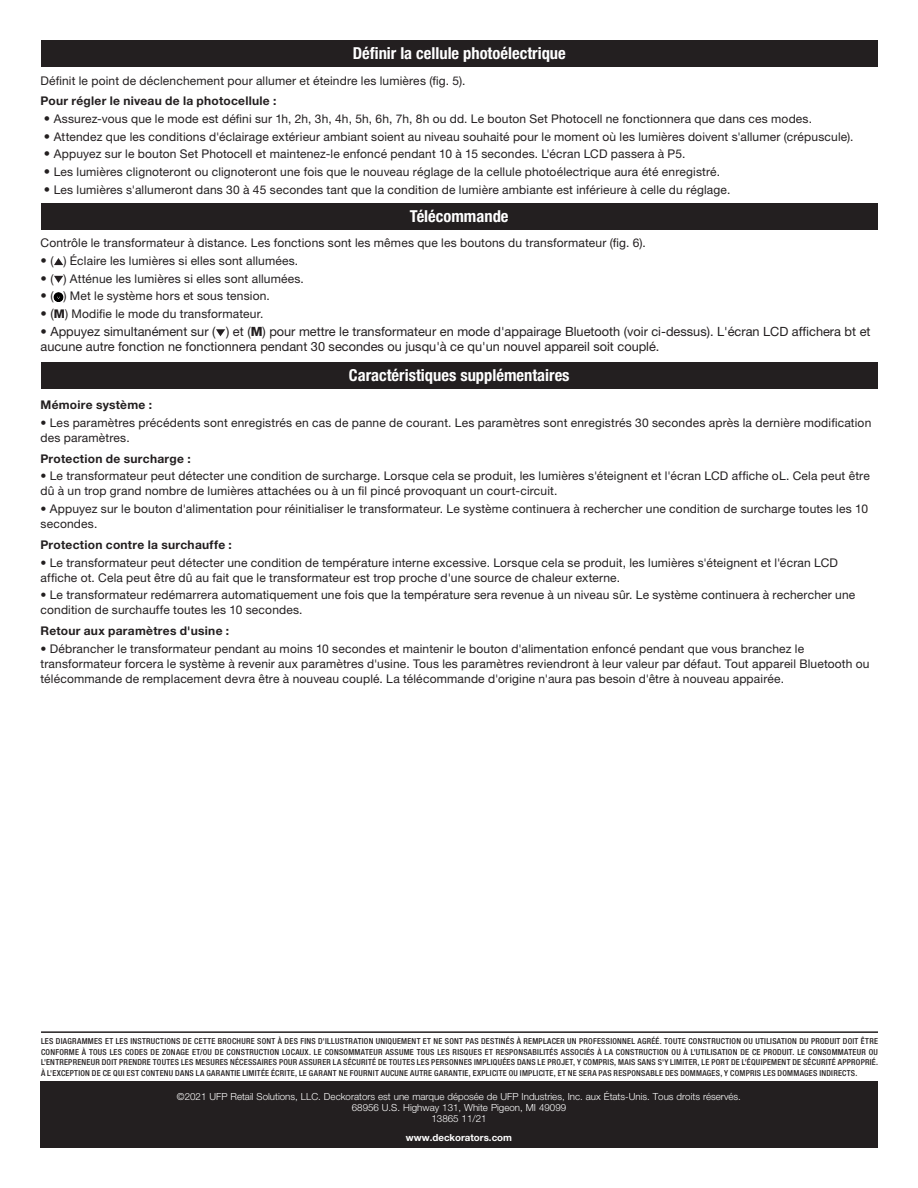
<style>
.page{position:relative;width:918px;height:1188px;background:#fff}
.page>*{position:absolute;margin:0;border:0;box-sizing:border-box;transform-origin:0 0}
.t1{font:700 condensed 16.5px "Helvetica Neue LT Std";color:#fff}
.Body_Copy{font:12.75px/15px "Helvetica Neue";color:#231f20}
.Body_Copy-2{font:12px/15px "Helvetica Neue LT Std";letter-spacing:.015em;color:#231f20}
.Body_Copy-3{font:700 12px "Helvetica Neue LT Std";letter-spacing:.02em;color:#231f20}
.Caption_Body{font:300 9.75px/11.2px "Helvetica Neue LT Std";color:#fff;text-align:center}
.Caption_Body-2{font:700 9.75px "Helvetica Neue LT Std";color:#fff}
.t2{font:500 condensed 8.25px/10.5px "Helvetica Neue LT Std";letter-spacing:.03em;color:#231f20;text-align:justify}
.s1{font-family:"Helvetica Neue";font-size:12.75px}
.s2{font-weight:800}
</style>
<div class="page">
<div style="left:41px;top:1081px;width:837px;height:67px;background:#231f20"></div>
<hr style="left:41px;top:1031px;width:837px;height:2px;background:#231f20">
<div style="left:41px;top:40px;width:837px;height:28px;background:#231f20"></div>
<div style="left:41px;top:203px;width:837px;height:27px;background:#231f20"></div>
<div style="left:41px;top:362px;width:837px;height:27px;background:#231f20"></div>
<svg style="left:54px;top:258px;width:9px;height:7px"></svg>
<svg style="left:54px;top:276px;width:9px;height:7px"></svg>
<svg style="left:54px;top:293px;width:9px;height:9px"></svg>
<svg style="left:216px;top:329px;width:9px;height:7px"></svg>
<p class="t1" style="left:353px;top:43px;width:215px">Définir la cellule photoélectrique</p>
<p class="Body_Copy-2" style="left:40px;top:73px;width:427px">Définit le point de déclenchement pour allumer et éteindre les lumières (fig. 5).</p>
<p class="Body_Copy-3" style="left:40px;top:94px;width:237px">Pour régler le niveau de la photocellule :</p>
<p class="Body_Copy-2" style="left:44px;top:111px;width:770px"><span class="s1">•</span> Assurez-vous que le mode est défini sur 1h, 2h, 3h, 4h, 5h, 6h, 7h, 8h ou dd. Le bouton Set Photocell ne fonctionnera que dans ces modes.</p>
<p class="Body_Copy-2" style="left:44px;top:129px;width:811px"><span class="s1">•</span> Attendez que les conditions d'éclairage extérieur ambiant soient au niveau souhaité pour le moment où les lumières doivent s'allumer (crépuscule).</p>
<p class="Body_Copy-2" style="left:44px;top:146px;width:643px"><span class="s1">•</span> Appuyez sur le bouton Set Photocell et maintenez-le enfoncé pendant 10 à 15 secondes. L'écran LCD passera à P5.</p>
<p class="Body_Copy-2" style="left:44px;top:164px;width:678px"><span class="s1">•</span> Les lumières clignoteront ou clignoteront une fois que le nouveau réglage de la cellule photoélectrique aura été enregistré.</p>
<p class="Body_Copy-2" style="left:44px;top:182px;width:688px"><span class="s1">•</span> Les lumières s'allumeront dans 30 à 45 secondes tant que la condition de lumière ambiante est inférieure à celle du réglage.</p>
<p class="t1" style="left:410px;top:206px;width:100px">Télécommande</p>
<p class="Body_Copy-2" style="left:40px;top:235px;width:607px">Contrôle le transformateur à distance. Les fonctions sont les mêmes que les boutons du transformateur (fig. 6).</p>
<p class="Body_Copy-2" style="left:40px;top:253px;width:259px"><span class="s1">•</span> ( ) Éclaire les lumières si elles sont allumées.</p>
<p class="Body_Copy-2" style="left:40px;top:271px;width:265px"><span class="s1">•</span> ( ) Atténue les lumières si elles sont allumées.</p>
<p class="Body_Copy-2" style="left:40px;top:288px;width:231px"><span class="s1">•</span> ( ) Met le système hors et sous tension.</p>
<p class="Body_Copy-2" style="left:40px;top:306px;width:224px"><span class="s1">• (</span><span class="s2">M</span>) Modifie le mode du transformateur.</p>
<p class="Body_Copy" style="left:40px;top:324px;width:832px">• Appuyez simultanément sur ( ) et (<span class="s2">M</span>) pour mettre le transformateur en mode d'appairage Bluetooth (voir ci-dessus). L'écran LCD affichera bt et aucune autre fonction ne fonctionnera pendant 30 secondes ou jusqu'à ce qu'un nouvel appareil soit couplé.</p>
<p class="t1" style="left:349px;top:365px;width:222px">Caractéristiques supplémentaires</p>
<p class="Body_Copy-3" style="left:40px;top:398px;width:113px">Mémoire système :</p>
<p class="Body_Copy-2" style="left:40px;top:415px;width:832px">• Les paramètres précédents sont enregistrés en cas de panne de courant. Les paramètres sont enregistrés 30 secondes après la dernière modification des paramètres.</p>
<p class="Body_Copy-3" style="left:40px;top:451px;width:152px">Protection de surcharge :</p>
<p class="Body_Copy-2" style="left:40px;top:468px;width:831px">• Le transformateur peut détecter une condition de surcharge. Lorsque cela se produit, les lumières s'éteignent et l'écran LCD affiche oL. Cela peut être dû à un trop grand nombre de lumières attachées ou à un fil pincé provoquant un court-circuit.</p>
<p class="Body_Copy-2" style="left:40px;top:501px;width:829px">• Appuyez sur le bouton d'alimentation pour réinitialiser le transformateur. Le système continuera à rechercher une condition de surcharge toutes les 10 secondes.</p>
<p class="Body_Copy-3" style="left:40px;top:537px;width:193px">Protection contre la surchauffe :</p>
<p class="Body_Copy-2" style="left:40px;top:555px;width:799px">• Le transformateur peut détecter une condition de température interne excessive. Lorsque cela se produit, les lumières s'éteignent et l'écran LCD affiche ot. Cela peut être dû au fait que le transformateur est trop proche d'une source de chaleur externe.</p>
<p class="Body_Copy-2" style="left:40px;top:587px;width:816px">• Le transformateur redémarrera automatiquement une fois que la température sera revenue à un niveau sûr. Le système continuera à rechercher une condition de surchauffe toutes les 10 secondes.</p>
<p class="Body_Copy-3" style="left:40px;top:623px;width:190px">Retour aux paramètres d'usine :</p>
<p class="Body_Copy-2" style="left:40px;top:641px;width:830px">• Débrancher le transformateur pendant au moins 10 secondes et maintenir le bouton d'alimentation enfoncé pendant que vous branchez le transformateur forcera le système à revenir aux paramètres d'usine. Tous les paramètres reviendront à leur valeur par défaut. Tout appareil Bluetooth ou télécommande de remplacement devra être à nouveau couplé. La télécommande d'origine n'aura pas besoin d'être à nouveau appairée.</p>
<p class="t2" style="left:41px;top:1036px;width:839px">LES DIAGRAMMES ET LES INSTRUCTIONS DE CETTE BROCHURE SONT À DES FINS D'ILLUSTRATION UNIQUEMENT ET NE SONT PAS DESTINÉS À REMPLACER UN PROFESSIONNEL AGRÉÉ. TOUTE CONSTRUCTION OU UTILISATION DU PRODUIT DOIT ÊTRE CONFORME À TOUS LES CODES DE ZONAGE ET/OU DE CONSTRUCTION LOCAUX. LE CONSOMMATEUR ASSUME TOUS LES RISQUES ET RESPONSABILITÉS ASSOCIÉS À LA CONSTRUCTION OU À L'UTILISATION DE CE PRODUIT. LE CONSOMMATEUR OU L'ENTREPRENEUR DOIT PRENDRE TOUTES LES MESURES NÉCESSAIRES POUR ASSURER LA SÉCURITÉ DE TOUTES LES PERSONNES IMPLIQUÉES DANS LE PROJET, Y COMPRIS, MAIS SANS S'Y LIMITER, LE PORT DE L'ÉQUIPEMENT DE SÉCURITÉ APPROPRIÉ.<br>À L'EXCEPTION DE CE QUI EST CONTENU DANS LA GARANTIE LIMITÉE ÉCRITE, LE GARANT NE FOURNIT AUCUNE AUTRE GARANTIE, EXPLICITE OU IMPLICITE, ET NE SERA PAS RESPONSABLE DES DOMMAGES, Y COMPRIS LES DOMMAGES INDIRECTS.</p>
<p class="Caption_Body" style="left:177px;top:1091px;width:566px">©2021 UFP Retail Solutions, LLC. Deckorators est une marque déposée de UFP Industries, Inc. aux États-Unis. Tous droits réservés.<br>68956 U.S. Highway 131, White Pigeon, MI 49099<br>13865 11/21</p>
<p class="Caption_Body-2" style="left:406px;top:1131px;width:108px">www.deckorators.com</p>
</div>
